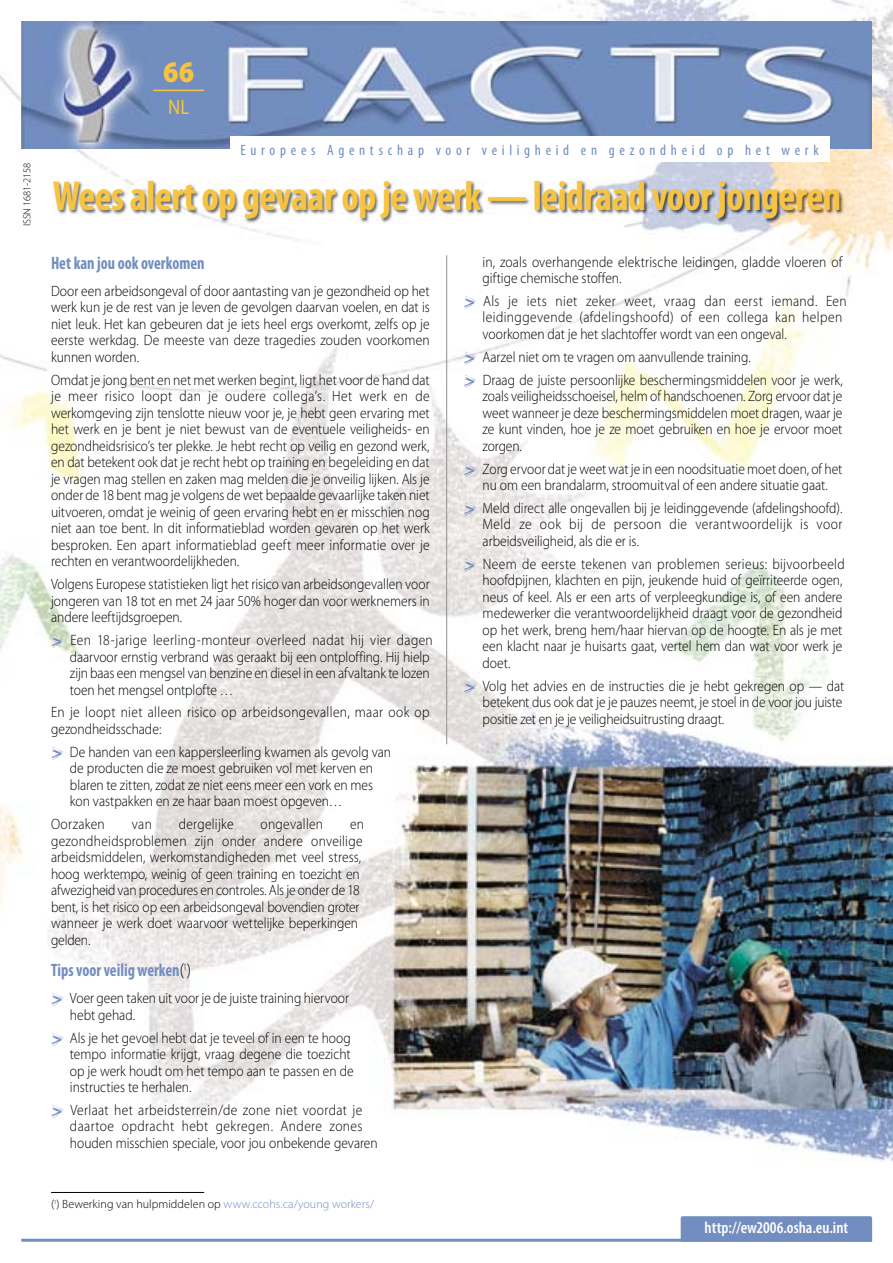
<style>
.page{position:relative;width:893px;height:1263px;background:#fff}
.page>*{position:absolute;margin:0;border:0;box-sizing:border-box;transform-origin:0 0}
.t1{font:700 condensed 42px "Myriad Pro";letter-spacing:-.01em;color:#f7c442;scale:.96 1}
.t2{font:900 30px "Myriad Pro";color:#f7c442;scale:.9 1}
.t3{font:21px "Myriad Pro";color:#f7c442;scale:.88 1}
.t4{font:700 condensed 18px "Myriad Pro";color:#728dbf;scale:.9 1}
.t5{font:600 condensed 16.5px "Myriad Pro";color:#fff}
.t6{font:300 15px/16.5px "Myriad Pro";color:#000;scale:.9 1}
.t7{font:300 15px/16.5px "Myriad Pro";letter-spacing:.025em;color:#000;scale:.9 1}
.t8{font:condensed 15px "Myriad Pro";letter-spacing:.31em;color:#728dbf}
.t9{font:300 15px "Myriad Pro";letter-spacing:.02em;color:#000;scale:.9 1}
.t10{font:300 12px "Myriad Pro";letter-spacing:.01em;color:#000}
.t11{font:300 10.5px "Myriad Pro";color:#000}
.s1{font-weight:300;font-stretch:normal;color:#000}
.s2{color:#728dbf}
</style>
<div class="page">
<img style="left:0;top:0;width:892px;height:1242px">
<hr style="left:21px;top:1239px;width:851px;height:3px;background:#728dbf">
<img style="left:53px;top:180px;width:790px;height:44px">
<hr style="left:51px;top:1192px;width:153px;height:1px;background:#000">
<img style="left:21px;top:21px;width:850px;height:128px">
<div style="left:680px;top:1216px;width:192px;height:26px;background:#728dbf;border-radius:2px"></div>
<hr style="left:153px;top:90px;width:51px;height:1px;background:#f7c442">
<div style="left:230px;top:136px;width:599px;height:26px;background:#fff"></div>
<hr style="left:446px;top:255px;width:1px;height:489px;background:#909090">
<p class="t11" style="left:23px;top:226px;width:65px;rotate:-90deg">ISSN 1681-2158</p>
<h2 class="t2" style="left:163px;top:61px;width:36px">66</h2>
<h3 class="t3" style="left:168px;top:99px;width:25px">NL</h3>
<p class="t8" style="left:240px;top:144px;width:579px">Europees Agentschap voor veiligheid en gezondheid op het werk</p>
<h1 class="t1" style="left:53px;top:180px;width:823px">Wees alert op gevaar op je werk — leidraad voor jongeren</h1>
<p class="t4" style="left:51px;top:256px;width:172px">Het kan jou ook overkomen</p>
<p class="t6" style="left:51px;top:284px;width:422px;text-align:justify">Door een arbeidsongeval of door aantasting van je gezondheid op het werk kun je de rest van je leven de gevolgen daarvan voelen, en dat is niet leuk. Het kan gebeuren dat je iets heel ergs overkomt, zelfs op je eerste werkdag. De meeste van deze tragedies zouden voorkomen kunnen worden.</p>
<p class="t6" style="left:51px;top:373px;width:422px;text-align:justify">Omdat je jong bent en net met werken begint, ligt het voor de hand dat je meer risico loopt dan je oudere collega’s. Het werk en de werkomgeving zijn tenslotte nieuw voor je, je hebt geen ervaring met het werk en je bent je niet bewust van de eventuele veiligheids- en gezondheidsrisico’s ter plekke. Je hebt recht op veilig en gezond werk, en dat betekent ook dat je recht hebt op training en begeleiding en dat je vragen mag stellen en zaken mag melden die je onveilig lijken. Als je onder de 18 bent mag je volgens de wet bepaalde gevaarlijke taken niet uitvoeren, omdat je weinig of geen ervaring hebt en er misschien nog niet aan toe bent. In dit informatieblad worden gevaren op het werk besproken. Een apart informatieblad geeft meer informatie over je rechten en verantwoordelijkheden.</p>
<p class="t6" style="left:51px;top:577px;width:422px;text-align:justify">Volgens Europese statistieken ligt het risico van arbeidsongevallen voor jongeren van 18 tot en met 24 jaar 50% hoger dan voor werknemers in andere leeftijdsgroepen.</p>
<p class="t6" style="left:70px;top:633px;width:404px;text-indent:-19px"><sub>&gt;</sub> Een 18-jarige leerling-monteur overleed nadat hij vier dagen daarvoor ernstig verbrand was geraakt bij een ontploffing. Hij hielp zijn baas een mengsel van benzine en diesel in een afvaltank te lozen toen het mengsel ontplofte …</p>
<p class="t7" style="left:51px;top:706px;width:422px">En je loopt niet alleen risico op arbeidsongevallen, maar ook op gezondheidsschade:</p>
<p class="t6" style="left:70px;top:745px;width:358px;text-indent:-19px"><sub>&gt;</sub> De handen van een kappersleerling kwamen als gevolg van de producten die ze moest gebruiken vol met kerven en blaren te zitten, zodat ze niet eens meer een vork en mes kon vastpakken en ze haar baan moest opgeven…</p>
<p class="t7" style="left:51px;top:817px;width:61px">Oorzaken</p>
<p class="t6" style="left:132px;top:817px;width:24px">van</p>
<p class="t9" style="left:179px;top:819px;width:62px">dergelijke</p>
<p class="t9" style="left:260px;top:819px;width:71px">ongevallen</p>
<p class="t6" style="left:51px;top:817px;width:349px;text-indent:299px">en gezondheidsproblemen zijn onder andere onveilige arbeidsmiddelen, werkomstandigheden met veel stress, hoog werktempo, weinig of geen training en toezicht en afwezigheid van procedures en controles. Als je onder de 18 bent, is het risico op een arbeidsongeval bovendien groter wanneer je werk doet waarvoor wettelijke beperkingen gelden.</p>
<p class="t4" style="left:51px;top:963px;width:157px">Tips voor veilig werken<span class="s1">(</span><sup>1</sup><span class="s1">)</span></p>
<p class="t6" style="left:70px;top:991px;width:312px;text-indent:-19px"><sub>&gt;</sub> Voer geen taken uit voor je de juiste training hiervoor hebt gehad.</p>
<p class="t6" style="left:70px;top:1031px;width:317px;text-indent:-19px"><sub>&gt;</sub> Als je het gevoel hebt dat je teveel of in een te hoog tempo informatie krijgt, vraag degene die toezicht op je werk houdt om het tempo aan te passen en de instructies te herhalen.</p>
<p class="t7" style="left:70px;top:1103px;width:343px;text-indent:-19px"><sub>&gt;</sub> Verlaat het arbeidsterrein/de zone niet voordat je daartoe opdracht hebt gekregen. Andere zones houden misschien speciale, voor jou onbekende gevaren</p>
<p class="t10" style="left:51px;top:1199px;width:325px">(<sup>1</sup>) Bewerking van hulpmiddelen op <span class="s2">www.ccohs.ca/young workers/</span></p>
<p class="t6" style="left:482px;top:255px;width:401px">in, zoals overhangende elektrische leidingen, gladde vloeren of giftige chemische stoffen.</p>
<p class="t7" style="left:482px;top:294px;width:406px;text-indent:-19px"><sub>&gt;</sub> Als je iets niet zeker weet, vraag dan eerst iemand. Een leidinggevende (afdelingshoofd) of een collega kan helpen voorkomen dat je het slachtoffer wordt van een ongeval.</p>
<p class="t6" style="left:463px;top:347px;width:422px;line-height:23px"><sub>&gt;</sub> Aarzel niet om te vragen om aanvullende training.<br><sub>&gt;</sub> Draag de juiste persoonlijke beschermingsmiddelen voor je werk,</p>
<p class="t6" style="left:482px;top:389px;width:401px;text-align:justify">zoals veiligheidsschoeisel, helm of handschoenen. Zorg ervoor dat je weet wanneer je deze beschermingsmiddelen moet dragen, waar je ze kunt vinden, hoe je ze moet gebruiken en hoe je ervoor moet zorgen.</p>
<p class="t6" style="left:463px;top:462px;width:422px;text-align:center"><sub>&gt;</sub> Zorg ervoor dat je weet wat je in een noodsituatie moet doen, of het nu om een brandalarm, stroomuitval of een andere situatie gaat.</p>
<p class="t6" style="left:482px;top:501px;width:401px;text-align:justify;text-indent:-19px"><sub>&gt;</sub> Meld direct alle ongevallen bij je leidinggevende (afdelingshoofd).<br>Meld ze ook bij de persoon die verantwoordelijk is voor arbeidsveiligheid, als die er is.</p>
<p class="t6" style="left:482px;top:557px;width:404px;text-indent:-19px"><sub>&gt;</sub> Neem de eerste tekenen van problemen serieus: bijvoorbeeld hoofdpijnen, klachten en pijn, jeukende huid of geïrriteerde ogen, neus of keel. Als er een arts of verpleegkundige is, of een andere medewerker die verantwoordelijkheid draagt voor de gezondheid op het werk, breng hem/haar hiervan op de hoogte. En als je met een klacht naar je huisarts gaat, vertel hem dan wat voor werk je doet.</p>
<p class="t6" style="left:482px;top:679px;width:403px;text-indent:-19px"><sub>&gt;</sub> Volg het advies en de instructies die je hebt gekregen op — dat betekent dus ook dat je je pauzes neemt, je stoel in de voor jou juiste positie zet en je je veiligheidsuitrusting draagt.</p>
<p class="t5" style="left:704px;top:1222px;width:145px">http://ew2006.osha.eu.int</p>
</div>
